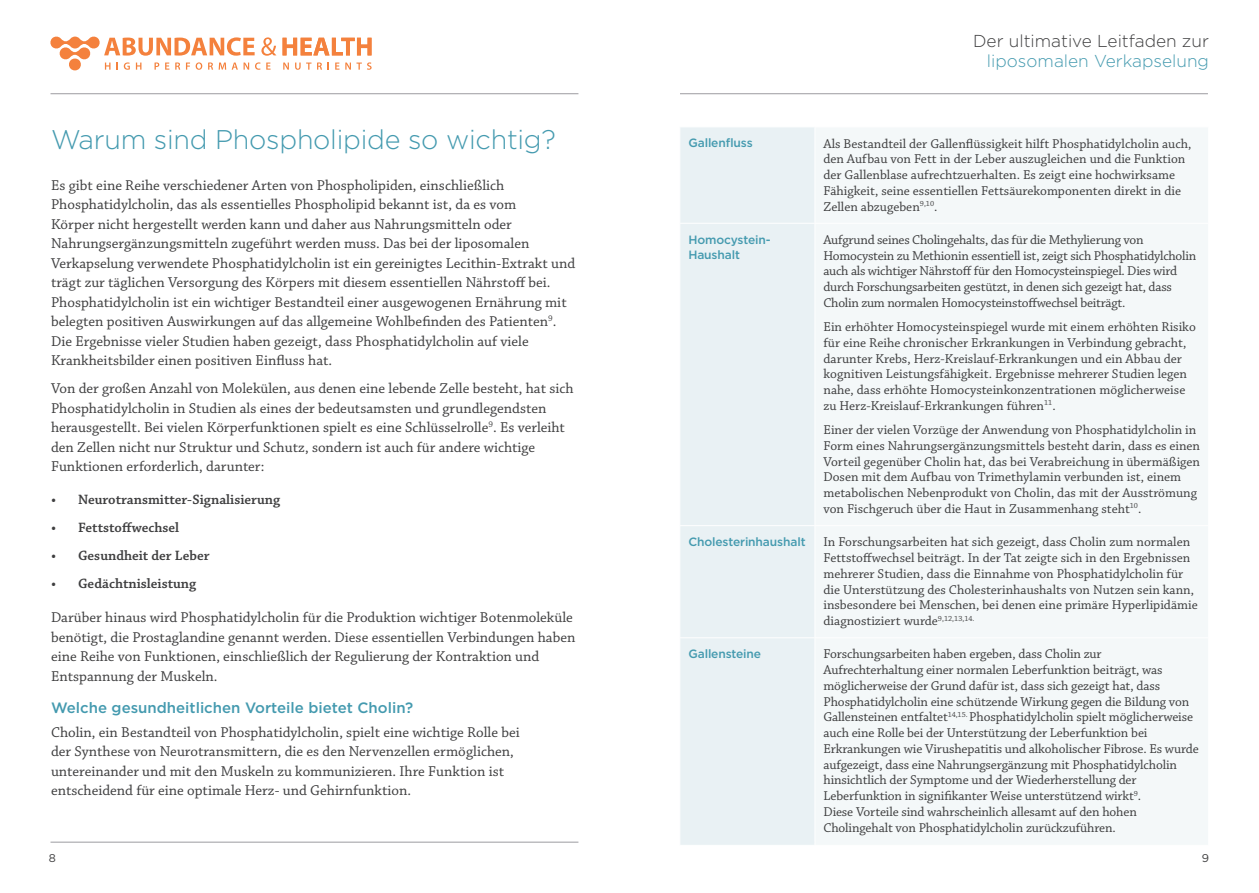
<style>
.page{position:relative;width:1259px;height:893px;background:#fff}
.page>*{position:absolute;margin:0;border:0;box-sizing:border-box;transform-origin:0 0}
.t1{font:300 27px "Gotham";letter-spacing:-.01em;color:#449aaf}
.t2{font:300 17.25px "Gotham";color:#3e3e3f}
.t3{font:300 17.25px "Gotham";color:#449aaf}
.BODY{font:15px/19.5px "Chaparral Pro";color:#3e3e3f}
.SUB{font:500 15px "Gotham";color:#449aaf}
.t4{font:600 14.25px "Chaparral Pro";color:#3e3e3f}
.BODY-2{font:13.5px/15.8px "Chaparral Pro";color:#3e3e3f}
.BODY-3{font:13.5px/15.8px "Chaparral Pro";letter-spacing:-.02em;color:#3e3e3f}
.SUB-2{font:500 12px/15px "Gotham";letter-spacing:-.01em;color:#449aaf}
.t5{font:11.25px "Gotham";color:#3e3e3f}
</style>
<div class="page">
<hr style="left:680px;top:93px;width:528px;height:1px;background:#9c9ba0">
<svg style="left:282px;top:38px;width:89px;height:17px"></svg>
<svg style="left:50px;top:37px;width:226px;height:33px"></svg>
<svg style="left:283px;top:63px;width:6px;height:7px"></svg>
<svg style="left:295px;top:63px;width:16px;height:7px"></svg>
<svg style="left:317px;top:62px;width:5px;height:8px"></svg>
<svg style="left:335px;top:63px;width:4px;height:7px"></svg>
<svg style="left:345px;top:62px;width:26px;height:8px"></svg>
<hr style="left:50px;top:842px;width:528px;height:1px;background:#9c9ba0">
<hr style="left:50px;top:93px;width:528px;height:1px;background:#9c9ba0">
<div style="left:680px;top:127px;width:134px;height:718px;background:#e9f1f4"></div>
<div style="left:816px;top:128px;width:392px;height:716px;background:#f4f8f9"></div>
<hr style="left:679px;top:223px;width:136px;height:1px;background:#fff">
<hr style="left:815px;top:223px;width:394px;height:1px;background:#fff">
<hr style="left:679px;top:525px;width:136px;height:1px;background:#fff">
<hr style="left:815px;top:525px;width:394px;height:1px;background:#fff">
<hr style="left:679px;top:637px;width:136px;height:1px;background:#fff">
<hr style="left:815px;top:637px;width:394px;height:1px;background:#fff">
<p class="t1" style="left:51px;top:123px;width:506px">Warum sind Phospholipide so wichtig?</p>
<p class="BODY" style="left:51px;top:176px;width:526px">Es gibt eine Reihe verschiedener Arten von Phospholipiden, einschließlich Phosphatidylcholin, das als essentielles Phospholipid bekannt ist, da es vom<br>Körper nicht hergestellt werden kann und daher aus Nahrungsmitteln oder Nahrungsergänzungsmitteln zugeführt werden muss. Das bei der liposomalen Verkapselung verwendete Phosphatidylcholin ist ein gereinigtes Lecithin-Extrakt und trägt zur täglichen Versorgung des Körpers mit diesem essentiellen Nährstoff bei.<br>Phosphatidylcholin ist ein wichtiger Bestandteil einer ausgewogenen Ernährung mit belegten positiven Auswirkungen auf das allgemeine Wohlbefinden des Patienten<sup>9</sup>.<br>Die Ergebnisse vieler Studien haben gezeigt, dass Phosphatidylcholin auf viele Krankheitsbilder einen positiven Einfluss hat.</p>
<p class="BODY" style="left:51px;top:380px;width:524px">Von der großen Anzahl von Molekülen, aus denen eine lebende Zelle besteht, hat sich Phosphatidylcholin in Studien als eines der bedeutsamsten und grundlegendsten herausgestellt. Bei vielen Körperfunktionen spielt es eine Schlüsselrolle<sup>9</sup>. Es verleiht den Zellen nicht nur Struktur und Schutz, sondern ist auch für andere wichtige Funktionen erforderlich, darunter:</p>
<p class="t4" style="left:51px;top:491px;width:231px">• Neurotransmitter-Signalisierung</p>
<p class="t4" style="left:51px;top:519px;width:130px">• Fettstoffwechsel</p>
<p class="t4" style="left:51px;top:547px;width:160px">• Gesundheit der Leber</p>
<p class="t4" style="left:51px;top:575px;width:147px">• Gedächtnisleistung</p>
<p class="BODY" style="left:51px;top:608px;width:526px">Darüber hinaus wird Phosphatidylcholin für die Produktion wichtiger Botenmoleküle benötigt, die Prostaglandine genannt werden. Diese essentiellen Verbindungen haben eine Reihe von Funktionen, einschließlich der Regulierung der Kontraktion und Entspannung der Muskeln.</p>
<p class="SUB" style="left:51px;top:698px;width:364px">Welche gesundheitlichen Vorteile bietet Cholin?</p>
<p class="BODY" style="left:51px;top:723px;width:470px">Cholin, ein Bestandteil von Phosphatidylcholin, spielt eine wichtige Rolle bei der Synthese von Neurotransmittern, die es den Nervenzellen ermöglichen, untereinander und mit den Muskeln zu kommunizieren. Ihre Funktion ist entscheidend für eine optimale Herz- und Gehirnfunktion.</p>
<p class="t5" style="left:49px;top:850px;width:9px">8</p>
<p class="t2" style="left:973px;top:30px;width:237px">Der ultimative Leitfaden zur</p>
<p class="t3" style="left:987px;top:50px;width:224px">liposomalen Verkapselung</p>
<p class="SUB-2" style="left:688px;top:135px;width:66px">Gallenfluss</p>
<p class="BODY-2" style="left:823px;top:136px;width:369px">Als Bestandteil der Gallenflüssigkeit hilft Phosphatidylcholin auch, den Aufbau von Fett in der Leber auszugleichen und die Funktion der Gallenblase aufrechtzuerhalten. Es zeigt eine hochwirksame Fähigkeit, seine essentiellen Fettsäurekomponenten direkt in die Zellen abzugeben<sup>9,10</sup>.</p>
<p class="SUB-2" style="left:688px;top:232px;width:84px">Homocystein-<br>Haushalt</p>
<p class="BODY-3" style="left:823px;top:232px;width:374px">Aufgrund seines Cholingehalts, das für die Methylierung von Homocystein zu Methionin essentiell ist, zeigt sich Phosphatidylcholin auch als wichtiger Nährstoff für den Homocysteinspiegel. Dies wird durch Forschungsarbeiten gestützt, in denen sich gezeigt hat, dass Cholin zum normalen Homocysteinstoffwechsel beiträgt.</p>
<p class="BODY-2" style="left:823px;top:320px;width:374px">Ein erhöhter Homocysteinspiegel wurde mit einem erhöhten Risiko für eine Reihe chronischer Erkrankungen in Verbindung gebracht, darunter Krebs, Herz-Kreislauf-Erkrankungen und ein Abbau der kognitiven Leistungsfähigkeit. Ergebnisse mehrerer Studien legen nahe, dass erhöhte Homocysteinkonzentrationen möglicherweise zu Herz-Kreislauf-Erkrankungen führen<sup>11</sup>.</p>
<p class="BODY-2" style="left:823px;top:423px;width:378px">Einer der vielen Vorzüge der Anwendung von Phosphatidylcholin in Form eines Nahrungsergänzungsmittels besteht darin, dass es einen Vorteil gegenüber Cholin hat, das bei Verabreichung in übermäßigen Dosen mit dem Aufbau von Trimethylamin verbunden ist, einem metabolischen Nebenprodukt von Cholin, das mit der Ausströmung von Fischgeruch über die Haut in Zusammenhang steht<sup>10</sup>.</p>
<p class="SUB-2" style="left:688px;top:534px;width:119px">Cholesterinhaushalt</p>
<p class="BODY-2" style="left:823px;top:535px;width:376px">In Forschungsarbeiten hat sich gezeigt, dass Cholin zum normalen Fettstoffwechsel beiträgt. In der Tat zeigte sich in den Ergebnissen mehrerer Studien, dass die Einnahme von Phosphatidylcholin für die Unterstützung des Cholesterinhaushalts von Nutzen sein kann, insbesondere bei Menschen, bei denen eine primäre Hyperlipidämie diagnostiziert wurde<sup>9,12,13,14.</sup></p>
<p class="SUB-2" style="left:688px;top:646px;width:74px">Gallensteine</p>
<p class="BODY-2" style="left:823px;top:647px;width:377px">Forschungsarbeiten haben ergeben, dass Cholin zur Aufrechterhaltung einer normalen Leberfunktion beiträgt, was möglicherweise der Grund dafür ist, dass sich gezeigt hat, dass Phosphatidylcholin eine schützende Wirkung gegen die Bildung von Gallensteinen entfaltet<sup>14,15.</sup> Phosphatidylcholin spielt möglicherweise auch eine Rolle bei der Unterstützung der Leberfunktion bei Erkrankungen wie Virushepatitis und alkoholischer Fibrose. Es wurde aufgezeigt, dass eine Nahrungsergänzung mit Phosphatidylcholin hinsichtlich der Symptome und der Wiederherstellung der Leberfunktion in signifikanter Weise unterstützend wirkt<sup>9</sup>.<br>Diese Vorteile sind wahrscheinlich allesamt auf den hohen Cholingehalt von Phosphatidylcholin zurückzuführen.</p>
<p class="t5" style="left:1201px;top:850px;width:9px">9</p>
</div>
